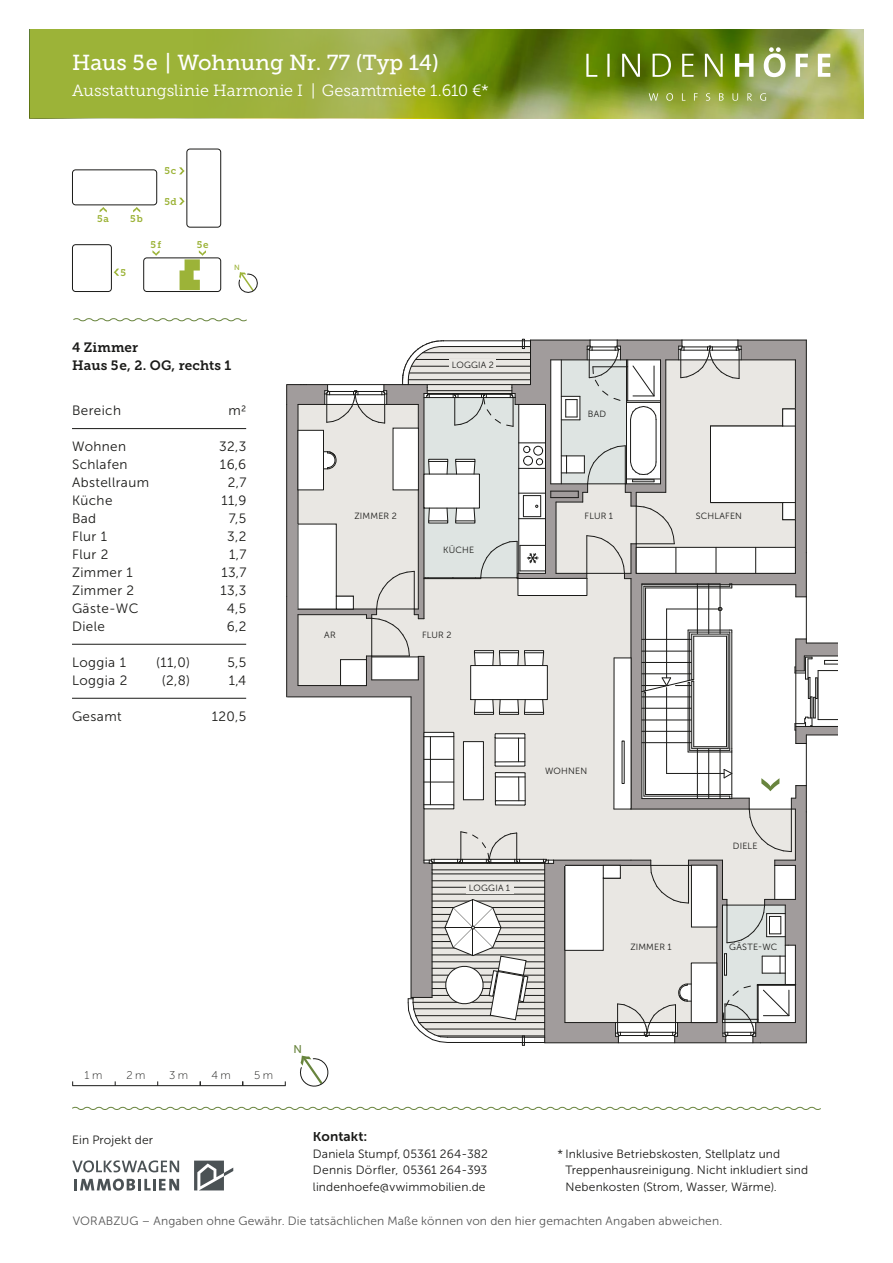
<style>
.page{position:relative;width:893px;height:1263px;background:#fff}
.page>*{position:absolute;margin:0;border:0;box-sizing:border-box;transform-origin:0 0}
.t1{font:21.6px "Museo Slab 500";color:#fff}
.t2{font:16.2px "Museo Slab 300";letter-spacing:.005em;color:#fff}
.t3{font:13.5px "Museo Sans 300";letter-spacing:.03em;color:#1a1a18}
.t4{font:13.5px/18px "Museo Slab 700";letter-spacing:.01em;color:#1a1a18}
.t5{font:13.5px "Museo Sans 700";letter-spacing:.01em;color:#1a1a18}
.t6{font:12px/16.5px "Museo Sans 300";letter-spacing:.01em;color:#1a1a18;text-align:justify}
.t7{font:12px "Museo Sans 300";letter-spacing:.015em;color:#565656}
.t8{font:11.25px "Museo Sans 100";color:#1a1a18}
.t9{font:11.25px "Museo Sans 500";color:#68843d}
.t10{font:9.75px "Museo Slab 700";letter-spacing:.085em;color:#9cb338}
.t11{font:9px "Museo Sans 300";letter-spacing:.025em;color:#1a1a18}
.t12{font:7.5px "Museo Sans 500";color:#9cb338}
</style>
<div class="page">
<img style="left:551px;top:30px;width:312px;height:88px">
<svg style="left:194px;top:1160px;width:39px;height:30px"></svg>
<svg style="left:72px;top:1160px;width:107px;height:12px"></svg>
<svg style="left:75px;top:1178px;width:104px;height:13px"></svg>
<svg style="left:72px;top:1106px;width:749px;height:4px"></svg>
<svg style="left:649px;top:93px;width:117px;height:8px"></svg>
<svg style="left:586px;top:47px;width:244px;height:30px;background:#8aa04b"></svg>
<svg style="left:30px;top:30px;width:521px;height:88px;background:#94a937"></svg>
<hr style="left:72px;top:428px;width:174px;height:1px;background:#1a1a18">
<hr style="left:72px;top:644px;width:174px;height:1px;background:#1a1a18">
<hr style="left:72px;top:698px;width:174px;height:1px;background:#1a1a18">
<svg style="left:73px;top:318px;width:174px;height:4px"></svg>
<svg style="left:114px;top:269px;width:5px;height:7px"></svg>
<svg style="left:100px;top:207px;width:7px;height:5px"></svg>
<svg style="left:133px;top:207px;width:7px;height:5px"></svg>
<div style="left:72px;top:170px;width:85px;height:35px;border:1px solid #1a1a18;border-radius:3px"></div>
<div style="left:187px;top:149px;width:34px;height:78px;border:1px solid #1a1a18;border-radius:3px"></div>
<svg style="left:179px;top:167px;width:6px;height:7px"></svg>
<svg style="left:179px;top:198px;width:6px;height:7px"></svg>
<div style="left:144px;top:258px;width:77px;height:34px;border:1px solid #1a1a18;border-radius:3px"></div>
<svg style="left:180px;top:250px;width:26px;height:40px"></svg>
<svg style="left:152px;top:250px;width:8px;height:6px"></svg>
<svg style="left:239px;top:272px;width:19px;height:21px"></svg>
<div style="left:72px;top:244px;width:40px;height:48px;border:1px solid #1a1a18;border-radius:3px"></div>
<svg style="left:286px;top:339px;width:551px;height:707px"></svg>
<div style="left:725px;top:944px;width:57px;height:7px;background:#dee4e2"></div>
<svg style="left:300px;top:1055px;width:29px;height:32px"></svg>
<hr style="left:72px;top:1085px;width:214px;height:1px;background:#1a1a18">
<h1 class="t1" style="left:72px;top:50px;width:368px">Haus 5e | Wohnung Nr. 77 (Typ 14)</h1>
<h2 class="t2" style="left:72px;top:81px;width:418px">Ausstattungslinie Harmonie I | Gesamtmiete 1.610 €*</h2>
<p class="t10" style="left:97px;top:213px;width:14px">5a</p>
<p class="t10" style="left:130px;top:213px;width:14px">5b</p>
<p class="t10" style="left:121px;top:267px;width:7px">5</p>
<p class="t10" style="left:164px;top:165px;width:13px">5c</p>
<p class="t10" style="left:164px;top:196px;width:14px">5d</p>
<p class="t10" style="left:151px;top:239px;width:12px">5f</p>
<p class="t10" style="left:197px;top:239px;width:13px">5e</p>
<p class="t12" style="left:234px;top:264px;width:7px">N</p>
<p class="t4" style="left:72px;top:338px;width:161px">4 Zimmer<br>Haus 5e, 2. OG, rechts 1</p>
<p class="t3" style="left:72px;top:403px;width:51px">Bereich</p>
<p class="t3" style="left:228px;top:403px;width:19px">m2</p>
<p class="t3" style="left:72px;top:439px;width:56px">Wohnen</p>
<p class="t3" style="left:219px;top:439px;width:29px">32,3</p>
<p class="t3" style="left:72px;top:457px;width:57px">Schlafen</p>
<p class="t3" style="left:220px;top:457px;width:28px">16,6</p>
<p class="t3" style="left:72px;top:475px;width:79px">Abstellraum</p>
<p class="t3" style="left:228px;top:475px;width:20px">2,7</p>
<p class="t3" style="left:72px;top:493px;width:42px">Küche</p>
<p class="t3" style="left:221px;top:493px;width:26px">11,9</p>
<p class="t3" style="left:72px;top:511px;width:26px">Bad</p>
<p class="t3" style="left:229px;top:511px;width:19px">7,5</p>
<p class="t3" style="left:72px;top:529px;width:36px">Flur 1</p>
<p class="t3" style="left:227px;top:529px;width:21px">3,2</p>
<p class="t3" style="left:72px;top:547px;width:38px">Flur 2</p>
<p class="t3" style="left:229px;top:547px;width:19px">1,7</p>
<p class="t3" style="left:72px;top:565px;width:62px">Zimmer 1</p>
<p class="t3" style="left:221px;top:565px;width:26px">13,7</p>
<p class="t3" style="left:72px;top:583px;width:64px">Zimmer 2</p>
<p class="t3" style="left:221px;top:583px;width:27px">13,3</p>
<p class="t3" style="left:72px;top:601px;width:68px">Gäste-WC</p>
<p class="t3" style="left:227px;top:601px;width:21px">4,5</p>
<p class="t3" style="left:72px;top:619px;width:35px">Diele</p>
<p class="t3" style="left:227px;top:619px;width:21px">6,2</p>
<p class="t3" style="left:72px;top:655px;width:56px">Loggia 1</p>
<p class="t3" style="left:156px;top:655px;width:35px">(11,0)</p>
<p class="t3" style="left:227px;top:655px;width:20px">5,5</p>
<p class="t3" style="left:72px;top:673px;width:57px">Loggia 2</p>
<p class="t3" style="left:162px;top:673px;width:30px">(2,8)</p>
<p class="t3" style="left:229px;top:673px;width:19px">1,4</p>
<p class="t3" style="left:72px;top:709px;width:51px">Gesamt</p>
<p class="t3" style="left:212px;top:709px;width:36px">120,5</p>
<p class="t11" style="left:452px;top:360px;width:44px">LOGGIA 2</p>
<p class="t11" style="left:588px;top:409px;width:20px">BAD</p>
<p class="t11" style="left:355px;top:511px;width:44px">ZIMMER 2</p>
<p class="t11" style="left:696px;top:511px;width:48px">SCHLAFEN</p>
<p class="t11" style="left:585px;top:511px;width:30px">FLUR 1</p>
<p class="t11" style="left:443px;top:545px;width:33px">KÜCHE</p>
<p class="t11" style="left:324px;top:630px;width:13px">AR</p>
<p class="t11" style="left:422px;top:630px;width:31px">FLUR 2</p>
<p class="t11" style="left:545px;top:766px;width:43px">WOHNEN</p>
<p class="t11" style="left:469px;top:883px;width:43px">LOGGIA 1</p>
<p class="t11" style="left:630px;top:942px;width:43px">ZIMMER 1</p>
<p class="t11" style="left:733px;top:841px;width:26px">DIELE</p>
<p class="t11" style="left:729px;top:942px;width:50px">GÄSTE-WC</p>
<p class="t8" style="left:85px;top:1069px;width:19px">1 m</p>
<p class="t8" style="left:126px;top:1069px;width:21px">2 m</p>
<p class="t8" style="left:169px;top:1069px;width:21px">3 m</p>
<p class="t8" style="left:211px;top:1069px;width:21px">4 m</p>
<p class="t8" style="left:254px;top:1069px;width:21px">5 m</p>
<p class="t6" style="left:72px;top:1132px;width:82px">Ein Projekt der</p>
<p class="t9" style="left:293px;top:1043px;width:10px">N</p>
<p class="t5" style="left:313px;top:1129px;width:56px">Kontakt:</p>
<p class="t6" style="left:313px;top:1145px;width:176px">Daniela Stumpf, 05361 264-382<br>Dennis Dörfler, 05361 264-393 lindenhoefe@vwimmobilien.de</p>
<p class="t6" style="left:566px;top:1145px;width:244px;text-align:left;text-indent:-8px">* Inklusive Betriebskosten, Stellplatz und<br>Treppenhausreinigung. Nicht inkludiert sind<br>Nebenkosten (Strom, Wasser, Wärme).</p>
<p class="t7" style="left:73px;top:1214px;width:651px">VORABZUG – Angaben ohne Gewähr. Die tatsächlichen Maße können von den hier gemachten Angaben abweichen.</p>
</div>
